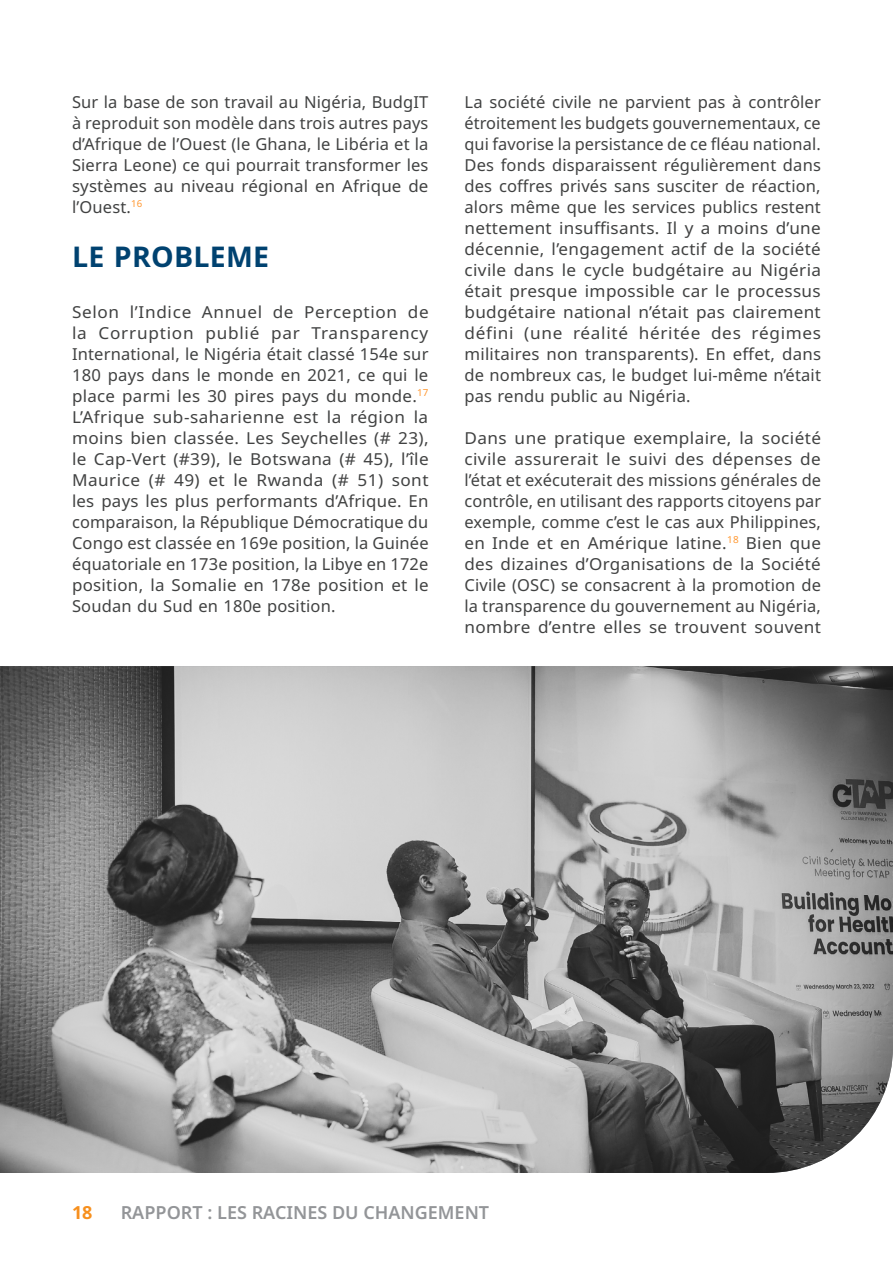
<style>
.page{position:relative;width:893px;height:1263px;background:#fff}
.page>*{position:absolute;margin:0;border:0;box-sizing:border-box;transform-origin:0 0}
.t1{font:700 28.5px "Noto Sans";letter-spacing:.01em;color:#004270}
.t2{font:600 18px "Noto Sans";color:#939598}
.t3{font:700 18px "Noto Sans";color:#f7901e}
.t4{font:16.5px/21px "Noto Sans";letter-spacing:.01em;color:#414242;text-align:justify;scale:1.04 1}
.t5{font:16.5px/21px "Noto Sans";letter-spacing:.01em;color:#414242;text-align:justify}
</style>
<div class="page">
<img style="left:0;top:666px;width:893px;height:507px">
<p class="t5" style="left:72px;top:92px;width:358px">Sur la base de son travail au Nigéria, BudgIT à reproduit son modèle dans trois autres pays d’Afrique de l’Ouest (le Ghana, le Libéria et la Sierra Leone) ce qui pourrait transformer les systèmes au niveau régional en Afrique de l’Ouest.<sup>16</sup></p>
<h1 class="t1" style="left:72px;top:240px;width:199px">LE PROBLEME</h1>
<p class="t4" style="left:72px;top:302px;width:344px">Selon l’Indice Annuel de Perception de la Corruption publié par Transparency International, le Nigéria était classé 154e sur 180 pays dans le monde en 2021, ce qui le place parmi les 30 pires pays du monde.<sup>17<br></sup>L’Afrique sub-saharienne est la région la moins bien classée. Les Seychelles (# 23), le Cap-Vert (#39), le Botswana (# 45), l’île Maurice (# 49) et le Rwanda (# 51) sont les pays les plus performants d’Afrique. En comparaison, la République Démocratique du Congo est classée en 169e position, la Guinée équatoriale en 173e position, la Libye en 172e position, la Somalie en 178e position et le Soudan du Sud en 180e position.</p>
<p class="t5" style="left:464px;top:92px;width:358px">La société civile ne parvient pas à contrôler étroitement les budgets gouvernementaux, ce qui favorise la persistance de ce fléau national.<br>Des fonds disparaissent régulièrement dans des coffres privés sans susciter de réaction, alors même que les services publics restent nettement insuffisants. Il y a moins d’une décennie, l’engagement actif de la société civile dans le cycle budgétaire au Nigéria était presque impossible car le processus budgétaire national n’était pas clairement défini (une réalité héritée des régimes militaires non transparents). En effet, dans de nombreux cas, le budget lui-même n’était pas rendu public au Nigéria.</p>
<p class="t4" style="left:464px;top:428px;width:344px">Dans une pratique exemplaire, la société civile assurerait le suivi des dépenses de l’état et exécuterait des missions générales de contrôle, en utilisant des rapports citoyens par exemple, comme c’est le cas aux Philippines, en Inde et en Amérique latine.<sup>18</sup> Bien que des dizaines d’Organisations de la Société Civile (OSC) se consacrent à la promotion de la transparence du gouvernement au Nigéria, nombre d’entre elles se trouvent souvent</p>
<p class="t3" style="left:72px;top:1203px;width:22px">18</p>
<p class="t2" style="left:121px;top:1203px;width:370px">RAPPORT : LES RACINES DU CHANGEMENT</p>
</div>
